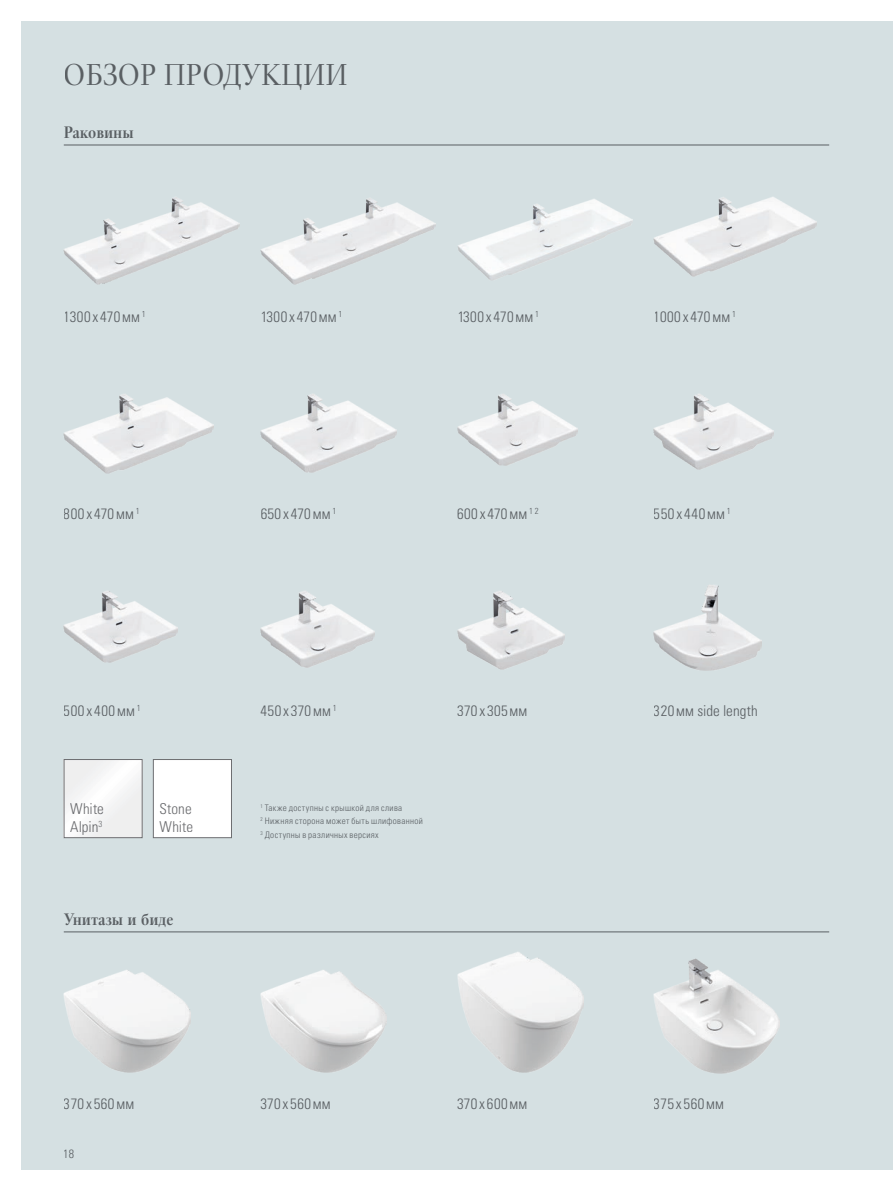
<style>
.page{position:relative;width:893px;height:1191px;background:#fff}
.page>*{position:absolute;margin:0;border:0;box-sizing:border-box;transform-origin:0 0}
.t1{font:30px "Villeroy Boch Cyrillic";color:#6c6d70}
.t2{font:700 16.5px "Villeroy Boch Cyrillic";color:#6c6d70}
.t3{font:15px/18px "Univers LTCYR 47 Light Cond";letter-spacing:.025em;color:#6c6d70}
.t4{font:15px/18px "Univers LTCYR 47 Light Cond";color:#6c6d70}
.t5{font:12px "Univers LTCYR 47 Light Cond";color:#6c6d70}
.t6{font:9px/13.5px "Univers LTCYR 47 Light Cond";letter-spacing:.04em;color:#6c6d70}
</style>
<div class="page">
<div style="left:21px;top:21px;width:872px;height:1148px;background:#d5e0e2"></div>
<img style="left:66px;top:761px;width:74px;height:75px">
<div style="left:64px;top:759px;width:78px;height:79px;border:1px solid #6c6d70"></div>
<div style="left:155px;top:761px;width:75px;height:75px;background:#fff"></div>
<div style="left:153px;top:759px;width:79px;height:79px;border:1px solid #6c6d70"></div>
<hr style="left:64px;top:145px;width:765px;height:1px;background:#6c6d70">
<hr style="left:64px;top:931px;width:765px;height:1px;background:#6c6d70">
<img style="left:64px;top:197px;width:175px;height:88px">
<img style="left:458px;top:199px;width:174px;height:81px">
<img style="left:260px;top:198px;width:176px;height:86px">
<img style="left:654px;top:197px;width:162px;height:79px">
<img style="left:64px;top:591px;width:113px;height:72px">
<img style="left:260px;top:591px;width:114px;height:76px">
<img style="left:457px;top:591px;width:107px;height:78px">
<img style="left:654px;top:585px;width:107px;height:85px">
<img style="left:64px;top:394px;width:149px;height:79px">
<img style="left:260px;top:394px;width:137px;height:79px">
<img style="left:457px;top:394px;width:120px;height:71px">
<img style="left:654px;top:394px;width:120px;height:75px">
<img style="left:260px;top:970px;width:127px;height:102px">
<img style="left:64px;top:970px;width:126px;height:102px">
<img style="left:457px;top:952px;width:126px;height:121px">
<img style="left:654px;top:958px;width:126px;height:115px">
<h1 class="t1" style="left:64px;top:56px;width:285px">ОБЗОР ПРОДУКЦИИ</h1>
<p class="t2" style="left:64px;top:122px;width:71px">Раковины</p>
<p class="t3" style="left:64px;top:307px;width:84px">1300x470мм <sup>1</sup></p>
<p class="t3" style="left:260px;top:307px;width:84px">1300x470мм <sup>1</sup></p>
<p class="t3" style="left:457px;top:307px;width:84px">1300x470мм <sup>1</sup></p>
<p class="t3" style="left:654px;top:307px;width:84px">1000x470мм <sup>1</sup></p>
<p class="t3" style="left:64px;top:504px;width:77px">800x470мм <sup>1</sup></p>
<p class="t3" style="left:260px;top:504px;width:77px">650x470мм <sup>1</sup></p>
<p class="t3" style="left:457px;top:504px;width:83px">600x470мм <sup>1</sup> <sup>2</sup></p>
<p class="t3" style="left:654px;top:504px;width:78px">550x440мм <sup>1</sup></p>
<p class="t3" style="left:64px;top:700px;width:78px">500x400мм <sup>1</sup></p>
<p class="t4" style="left:70px;top:798px;width:35px">White<br>Alpin<sup>3</sup></p>
<p class="t3" style="left:159px;top:798px;width:35px">Stone<br>White</p>
<p class="t2" style="left:64px;top:909px;width:111px">Унитазы и биде</p>
<p class="t3" style="left:260px;top:700px;width:78px">450x370мм <sup>1</sup></p>
<p class="t3" style="left:457px;top:700px;width:72px">370x305мм</p>
<p class="t6" style="left:260px;top:800px;width:164px"><sup>1</sup> Также доступны с крышкой для слива<br><sup>2</sup> Нижняя сторона может быть шлифованной<br><sup>3</sup> Доступны в различных версиях</p>
<p class="t3" style="left:654px;top:700px;width:105px">320мм side length</p>
<p class="t3" style="left:64px;top:1094px;width:72px">370x560мм</p>
<p class="t3" style="left:260px;top:1094px;width:72px">370x560мм</p>
<p class="t5" style="left:64px;top:1145px;width:12px">18</p>
<p class="t3" style="left:457px;top:1094px;width:72px">370x600мм</p>
<p class="t3" style="left:654px;top:1094px;width:72px">375x560мм</p>
</div>
